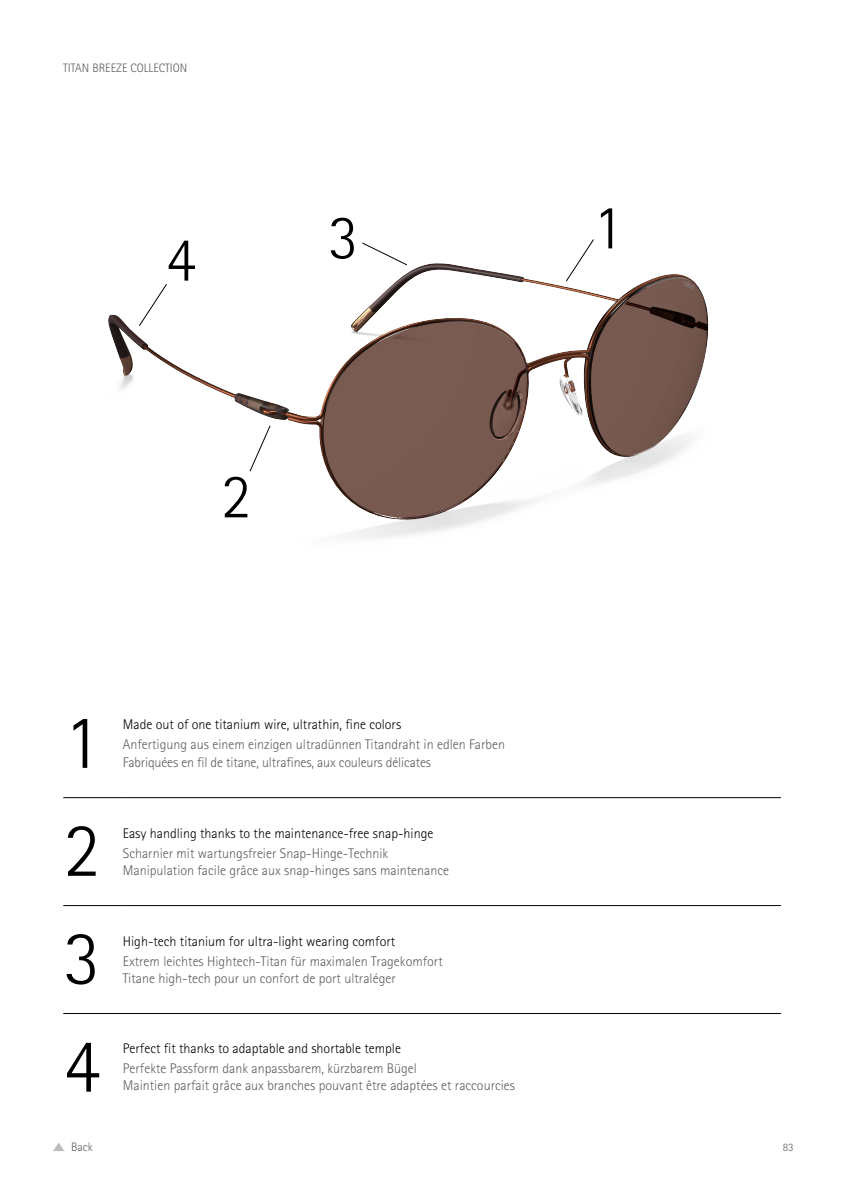
<style>
.page{position:relative;width:844px;height:1191px;background:#fff}
.page>*{position:absolute;margin:0;border:0;box-sizing:border-box;transform-origin:0 0}
.t1{font:300 77px "Rotis Sans Serif Pro";color:#000}
.t2{font:300 63px "Rotis Sans Serif Pro";color:#000}
.t3{font:300 14px/17.5px "Rotis Sans Serif Pro";color:#5d5d5d}
.t4{font:300 14px "Rotis Sans Serif Pro";color:#000}
.t5{font:300 12.25px "Rotis Sans Serif Pro";color:#5d5d5d}
.t6{font:300 11.38px "Rotis Sans Serif Pro";color:#5d5d5d}
</style>
<div class="page">
<svg style="left:53px;top:1143px;width:11px;height:8px"></svg>
<img style="left:108px;top:263px;width:601px;height:276px">
<svg style="left:361px;top:242px;width:47px;height:24px"></svg>
<hr style="left:63px;top:797px;width:60px;height:1px;background:#000">
<hr style="left:123px;top:797px;width:657px;height:1px;background:#000">
<hr style="left:63px;top:905px;width:60px;height:1px;background:#000">
<hr style="left:123px;top:905px;width:657px;height:1px;background:#000">
<hr style="left:63px;top:1013px;width:60px;height:1px;background:#000">
<hr style="left:123px;top:1013px;width:657px;height:1px;background:#000">
<svg style="left:565px;top:239px;width:29px;height:43px"></svg>
<svg style="left:249px;top:424px;width:22px;height:48px"></svg>
<svg style="left:138px;top:283px;width:30px;height:44px"></svg>
<p class="t5" style="left:63px;top:60px;width:126px">TITAN BREEZE COLLECTION</p>
<h2 class="t2" style="left:165px;top:223px;width:32px">4</h2>
<h2 class="t2" style="left:221px;top:460px;width:32px">2</h2>
<h2 class="t2" style="left:328px;top:201px;width:32px">3</h2>
<h1 class="t1" style="left:63px;top:697px;width:39px">1</h1>
<p class="t4" style="left:123px;top:716px;width:280px">Made out of one titanium wire, ultrathin, fine colors</p>
<p class="t3" style="left:123px;top:736px;width:383px">Anfertigung aus einem einzigen ultradünnen Titandraht in edlen Farben<br>Fabriquées en fil de titane, ultrafines, aux couleurs délicates</p>
<h1 class="t1" style="left:63px;top:805px;width:39px">2</h1>
<p class="t4" style="left:123px;top:825px;width:312px">Easy handling thanks to the maintenance-free snap-hinge</p>
<p class="t3" style="left:123px;top:844px;width:328px">Scharnier mit wartungsfreier Snap-Hinge-Technik<br>Manipulation facile grâce aux snap-hinges sans maintenance</p>
<h1 class="t1" style="left:63px;top:913px;width:39px">3</h1>
<p class="t4" style="left:123px;top:933px;width:274px">High-tech titanium for ultra-light wearing comfort</p>
<p class="t3" style="left:123px;top:952px;width:321px">Extrem leichtes Hightech-Titan für maximalen Tragekomfort<br>Titane high-tech pour un confort de port ultraléger</p>
<h1 class="t1" style="left:63px;top:1021px;width:39px">4</h1>
<p class="t4" style="left:123px;top:1040px;width:279px">Perfect fit thanks to adaptable and shortable temple</p>
<p class="t3" style="left:123px;top:1059px;width:393px">Perfekte Passform dank anpassbarem, kürzbarem Bügel<br>Maintien parfait grâce aux branches pouvant être adaptées et raccourcies</p>
<h2 class="t2" style="left:592px;top:191px;width:32px">1</h2>
<p class="t5" style="left:71px;top:1139px;width:23px">Back</p>
<p class="t6" style="left:782px;top:1140px;width:12px">83</p>
</div>
